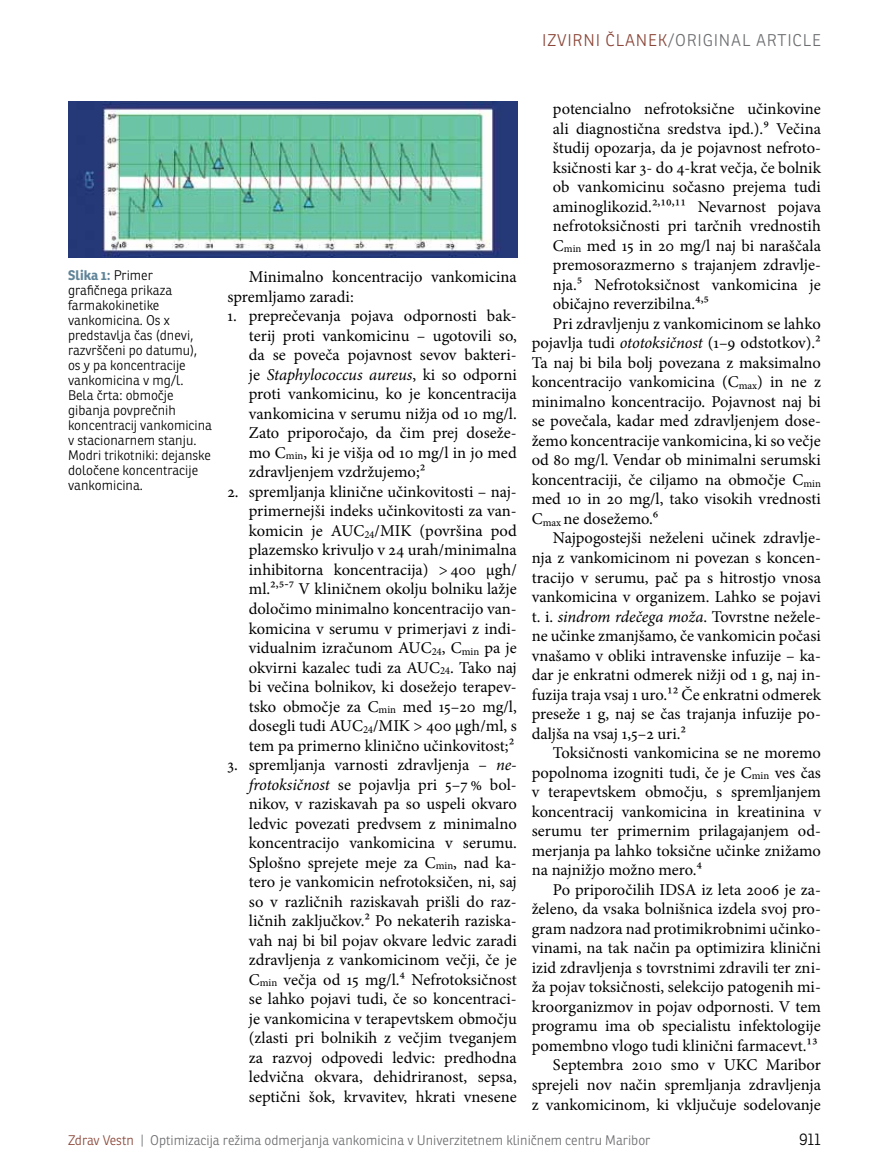
<style>
.page{position:relative;width:872px;height:1166px;background:#fff}
.page>*{position:absolute;margin:0;border:0;box-sizing:border-box;transform-origin:0 0}
.t1{font:16.5px/19.5px "Minion Pro";color:#000;text-align:justify}
.t2{font:300 16.5px "Ronnia";letter-spacing:.05em;color:#6d6e71}
.t3{font:300 16.5px "Ronnia";color:#000}
.t4{font:300 13.5px/15px "Ronnia";color:#000}
.t5{font:300 13.5px "Ronnia";color:#6d6e71}
.s1{color:#8a4638}
.s2{font-weight:700;color:#5f8498}
.s3{font-style:italic}
</style>
<div class="page">
<img style="left:68px;top:101px;width:449px;height:156px">
<p class="t2" style="left:542px;top:30px;width:280px"><span class="s1">Izvi rni članek</span>/Ori gi nal arti cle</p>
<p class="t4" style="left:68px;top:267px;width:146px"><span class="s2">Slika 1:</span> Primer grafičnega prikaza farmakokinetike vankomicina. Os x predstavlja čas (dnevi, razvrščeni po datumu), os y pa koncentracije vankomicina v mg/l.<br>Bela črta: območje gibanja povprečnih koncentracij vankomicina v stacionarnem stanju.<br>Modri trikotniki: dejanske določene koncentracije vankomicina.</p>
<p class="t1" style="left:227px;top:267px;width:291px;text-indent:21px">Minimalno koncentracijo vankomicina spremljamo zaradi:</p>
<p class="t1" style="left:249px;top:306px;width:269px;text-indent:-21px">1. preprečevanja pojava odpornosti bak&shy;terij proti vankomicinu – ugotovili so, da se poveča pojavnost sevov bakteri&shy;je <span class="s3">Staphylococcus aureus</span>, ki so odporni proti vankomicinu, ko je koncentracija vankomicina v serumu nižja od 10 mg/l.<br>Zato priporočajo, da čim prej doseže&shy;mo C<sub>min</sub>, ki je višja od 10 mg/l in jo med zdravljenjem vzdržujemo;2</p>
<p class="t1" style="left:249px;top:482px;width:269px;text-indent:-21px">2. spremljanja klinične učinkovitosti – naj&shy;primernejši indeks učinkovitosti za van&shy;komicin je AUC<sub>24</sub>/MIK (površina pod plazemsko krivuljo v 24 urah/minimalna inhibitorna koncentracija) &gt; 400 µgh/ ml.2,5-7 V kliničnem okolju bolniku lažje določimo minimalno koncentracijo van&shy;komicina v serumu v primerjavi z indi&shy;vidualnim izračunom AUC<sub>24</sub>, C<sub>min</sub> pa je okvirni kazalec tudi za AUC<sub>24</sub>. Tako naj bi večina bolnikov, ki dosežejo terapev&shy;tsko območje za C<sub>min</sub> med 15–20 mg/l, dosegli tudi AUC<sub>24</sub>/MIK &gt; 400 µgh/ml, s tem pa primerno klinično učinkovitost;2</p>
<p class="t1" style="left:249px;top:755px;width:269px;text-indent:-21px">3. spremljanja varnosti zdravljenja – <span class="s3">ne&shy;frotoksičnost</span> se pojavlja pri 5–7 % bol&shy;nikov, v raziskavah pa so uspeli okvaro ledvic povezati predvsem z minimalno koncentracijo vankomicina v serumu.<br>Splošno sprejete meje za C<sub>min</sub>, nad ka&shy;tero je vankomicin nefrotoksičen, ni, saj so v različnih raziskavah prišli do raz&shy;ličnih zaključkov.2 Po nekaterih raziska&shy;vah naj bi bil pojav okvare ledvic zaradi zdravljenja z vankomicinom večji, če je C<sub>min</sub> večja od 15 mg/l.4 Nefrotoksičnost se lahko pojavi tudi, če so koncentraci&shy;je vankomicina v terapevtskem območju (zlasti pri bolnikih z večjim tveganjem za razvoj odpovedi ledvic: predhodna ledvična okvara, dehidriranost, sepsa, septični šok, krvavitev, hkrati vnesene</p>
<p class="t1" style="left:553px;top:99px;width:269px">potencialno nefrotoksične učinkovine</p>
<p class="t1" style="left:553px;top:119px;width:269px">ali diagnostična sredstva ipd.).9 Večina</p>
<p class="t1" style="left:553px;top:138px;width:269px">študij opozarja, da je pojavnost nefroto-</p>
<p class="t1" style="left:553px;top:158px;width:269px">ksičnosti kar 3- do 4-krat večja, če bolnik</p>
<p class="t1" style="left:553px;top:177px;width:269px">ob vankomicinu sočasno prejema tudi</p>
<p class="t1" style="left:553px;top:197px;width:269px">aminoglikozid.2,10,11 Nevarnost pojava</p>
<p class="t1" style="left:553px;top:216px;width:269px">nefrotoksičnosti pri tarčnih vrednostih</p>
<p class="t1" style="left:553px;top:236px;width:269px">C<sub>min</sub> med 15 in 20 mg/l naj bi naraščala</p>
<p class="t1" style="left:553px;top:255px;width:269px">premosorazmerno s trajanjem zdravlje-</p>
<p class="t1" style="left:553px;top:275px;width:269px">nja.5 Nefrotoksičnost vankomicina je</p>
<p class="t1" style="left:553px;top:294px;width:158px">običajno reverzibilna.4,5</p>
<p class="t1" style="left:553px;top:314px;width:269px">Pri zdravljenju z vankomicinom se lahko</p>
<p class="t1" style="left:532px;top:333px;width:291px">pojavlja tudi <span class="s3">ototoksičnost</span> (1–9 odstotkov).2</p>
<p class="t1" style="left:532px;top:353px;width:291px">Ta naj bi bila bolj povezana z maksimalno</p>
<p class="t1" style="left:532px;top:372px;width:291px">koncentracijo vankomicina (C<sub>max</sub>) in ne z</p>
<p class="t1" style="left:531px;top:392px;width:291px">minimalno koncentracijo. Pojavnost naj bi</p>
<p class="t1" style="left:531px;top:411px;width:291px">se povečala, kadar med zdravljenjem dose-</p>
<p class="t1" style="left:531px;top:431px;width:291px">žemo koncentracije vankomicina, ki so večje</p>
<p class="t1" style="left:531px;top:450px;width:291px">od 80 mg/l. Vendar ob minimalni serumski</p>
<p class="t1" style="left:531px;top:470px;width:291px">koncentraciji, če ciljamo na območje C<sub>min</sub></p>
<p class="t1" style="left:532px;top:489px;width:291px">med 10 in 20 mg/l, tako visokih vrednosti</p>
<p class="t1" style="left:532px;top:509px;width:128px">C<sub>max</sub> ne dosežemo.6</p>
<p class="t1" style="left:553px;top:528px;width:269px">Najpogostejši neželeni učinek zdravlje-</p>
<p class="t1" style="left:531px;top:548px;width:291px">nja z vankomicinom ni povezan s koncen-</p>
<p class="t1" style="left:531px;top:567px;width:291px">tracijo v serumu, pač pa s hitrostjo vnosa</p>
<p class="t1" style="left:531px;top:587px;width:291px">vankomicina v organizem. Lahko se pojavi</p>
<p class="t1" style="left:531px;top:606px;width:291px">t. i. <span class="s3">sindrom rdečega moža</span>. Tovrstne nežele-</p>
<p class="t1" style="left:531px;top:626px;width:291px">ne učinke zmanjšamo, če vankomicin počasi</p>
<p class="t1" style="left:531px;top:645px;width:291px">vnašamo v obliki intravenske infuzije – ka-</p>
<p class="t1" style="left:531px;top:665px;width:291px">dar je enkratni odmerek nižji od 1 g, naj in-</p>
<p class="t1" style="left:531px;top:684px;width:291px">fuzija traja vsaj 1 uro.12 Če enkratni odmerek</p>
<p class="t1" style="left:531px;top:704px;width:291px">preseže 1 g, naj se čas trajanja infuzije po-</p>
<p class="t1" style="left:531px;top:723px;width:156px">daljša na vsaj 1,5–2 uri.2</p>
<p class="t1" style="left:553px;top:743px;width:269px">Toksičnosti vankomicina se ne moremo</p>
<p class="t1" style="left:531px;top:762px;width:291px">popolnoma izogniti tudi, če je C<sub>min</sub> ves čas</p>
<p class="t1" style="left:531px;top:782px;width:291px">v terapevtskem območju, s spremljanjem</p>
<p class="t1" style="left:531px;top:801px;width:291px">koncentracij vankomicina in kreatinina v</p>
<p class="t1" style="left:531px;top:821px;width:291px">serumu ter primernim prilagajanjem od-</p>
<p class="t1" style="left:531px;top:840px;width:291px">merjanja pa lahko toksične učinke znižamo</p>
<p class="t1" style="left:531px;top:860px;width:172px">na najnižjo možno mero.4</p>
<p class="t1" style="left:553px;top:879px;width:269px">Po priporočilih IDSA iz leta 2006 je za-</p>
<p class="t1" style="left:531px;top:899px;width:291px">želeno, da vsaka bolnišnica izdela svoj pro-</p>
<p class="t1" style="left:531px;top:918px;width:291px">gram nadzora nad protimikrobnimi učinko-</p>
<p class="t1" style="left:531px;top:938px;width:291px">vinami, na tak način pa optimizira klinični</p>
<p class="t1" style="left:531px;top:957px;width:291px">izid zdravljenja s tovrstnimi zdravili ter zni-</p>
<p class="t1" style="left:531px;top:977px;width:291px">ža pojav toksičnosti, selekcijo patogenih mi-</p>
<p class="t1" style="left:531px;top:996px;width:291px">kroorganizmov in pojav odpornosti. V tem</p>
<p class="t1" style="left:531px;top:1016px;width:291px">programu ima ob specialistu infektologije</p>
<p class="t1" style="left:531px;top:1035px;width:287px">pomembno vlogo tudi klinični farmacevt.13</p>
<p class="t1" style="left:553px;top:1055px;width:269px">Septembra 2010 smo v UKC Maribor</p>
<p class="t1" style="left:531px;top:1074px;width:291px">sprejeli nov način spremljanja zdravljenja</p>
<p class="t1" style="left:531px;top:1094px;width:291px">z vankomicinom, ki vključuje sodelovanje</p>
<p class="t5" style="left:68px;top:1131px;width:584px"><span class="s1">Zdrav Vestn</span> | Optimizacija režima odmerjanja vankomicina v Univerzitetnem kliničnem centru Maribor</p>
<p class="t3" style="left:799px;top:1128px;width:23px">911</p>
</div>
